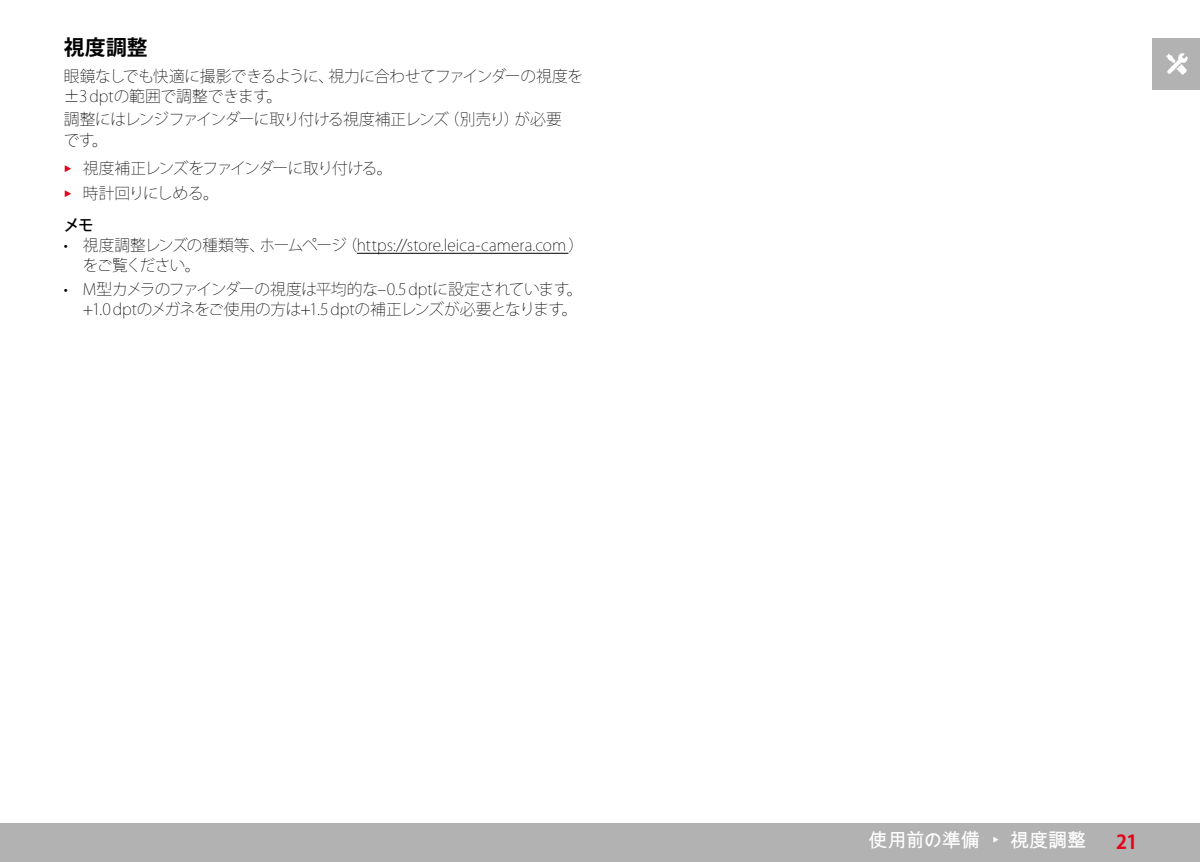
<style>
.page{position:relative;width:1200px;height:862px;background:#fff}
.page>*{position:absolute;margin:0;border:0;box-sizing:border-box;transform-origin:0 0}
.t1{font:700 20.7px "Koz Go Pr 6 N";color:#000}
.t2{font:19.12px "Arial Unicode MS";letter-spacing:-.01em;color:#fff}
.t3{font:700 19.12px "Koz Go Pr 6 N";color:#e3051b}
.t4{font:200 15.75px/20.2px "Koz Go Pr 6 N";letter-spacing:-.025em;color:#000}
.t5{font:200 15.75px/20.2px "Koz Go Pr 6 N";color:#000}
.t6{font:200 15.75px/20.2px "Koz Go Pr 6 N";letter-spacing:-.045em;color:#000}
.t7{font:200 15.75px/25px "Koz Go Pr 6 N";letter-spacing:-.08em;color:#000}
.t8{font:500 15.75px "Koz Go Pr 6 N";color:#000}
.s1{font-family:"Corporate S";font-weight:300;color:#e3051b}
</style>
<div class="page">
<div style="left:0;top:823px;width:1199px;height:38px;background:#b3b2b2"></div>
<div style="left:1151px;top:38px;width:48px;height:51px;background:#b3b2b2"></div>
<img style="left:1166px;top:53px;width:22px;height:21px">
<hr style="left:357px;top:253px;width:211px;height:1px;background:#000">
<h1 class="t1" style="left:64px;top:36px;width:85px">視度調整</h1>
<p class="t4" style="left:64px;top:66px;width:521px">眼鏡なしでも快適に撮影できるように、視力に合わせてファインダーの視度を±3dptの範囲で調整できます。</p>
<p class="t6" style="left:64px;top:110px;width:499px">調整にはレンジファインダーに取り付ける視度補正レンズ（別売り）が必要です。</p>
<p class="t7" style="left:64px;top:156px;width:330px"><span class="s1">▸</span> 視度補正レンズをファインダーに取り付ける。<span class="s1">▸</span> 時計回りにしめる。</p>
<p class="t8" style="left:64px;top:216px;width:32px">メモ</p>
<p class="t5" style="left:83px;top:235px;width:502px;text-indent:-19px">• 視度調整レンズの種類等、ホームページ（https://store.leica-camera.com ）をご覧ください。</p>
<p class="t4" style="left:83px;top:279px;width:501px;text-indent:-19px">• M型カメラのファインダーの視度は平均的な–0.5dptに設定されています。+1.0 dptのメガネをご使用の方は+1.5 dptの補正レンズが必要となります。</p>
<p class="t2" style="left:868px;top:825px;width:219px">使用前の準備 ▸ 視度調整</p>
<p class="t3" style="left:1115px;top:830px;width:23px">21</p>
</div>
